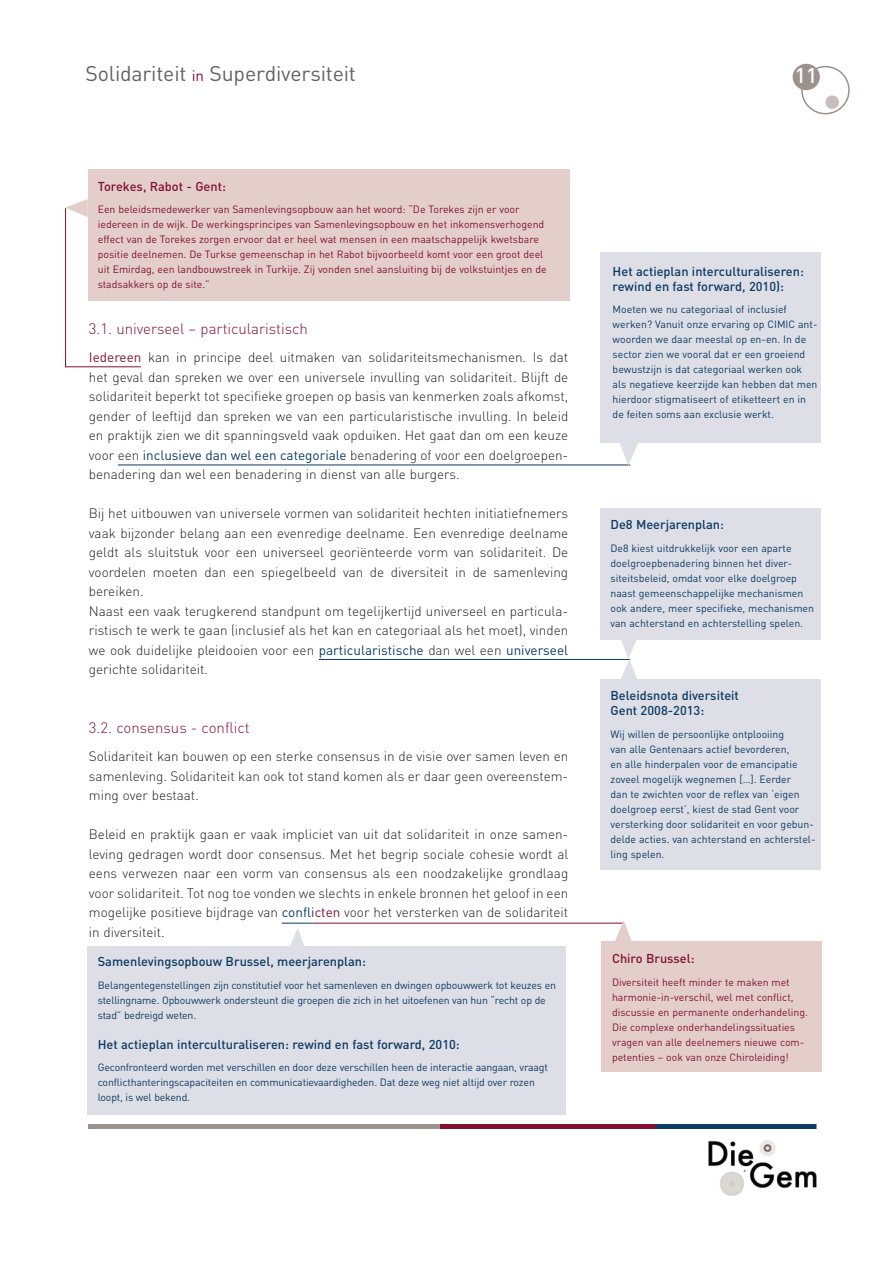
<style>
.page{position:relative;width:893px;height:1263px;background:#fff}
.page>*{position:absolute;margin:0;border:0;box-sizing:border-box;transform-origin:0 0}
.t1{font:21px "DIN";letter-spacing:-.01em;color:#636366}
.t2{font:500 21px "DIN";color:#fff}
.t3{font:300 15px "DIN";color:#811131}
.t4{font:300 13.5px/19.5px "DIN";color:#231f20;text-align:justify}
.t5{font:500 12.75px/15px "DIN";color:#0c3b63}
.t6{font:500 12.75px "DIN";color:#811131}
.t7{font:10.5px/15px "DIN";color:#0c3b63}
.t8{font:10.5px/15px "DIN";color:#811131}
.s1{font-size:15px;color:#811131}
.s2{font-weight:400;color:#811131}
.s3{font-weight:400;color:#0c3b63}
</style>
<div class="page">
<hr style="left:118px;top:465px;width:512px;height:1px;background:#0c3b63">
<hr style="left:319px;top:659px;width:311px;height:1px;background:#0c3b63">
<hr style="left:65px;top:366px;width:76px;height:1px;background:#811131">
<hr style="left:313px;top:923px;width:310px;height:1px;background:#811131">
<hr style="left:282px;top:923px;width:31px;height:1px;background:#0c3b63">
<hr style="left:65px;top:208px;width:1px;height:159px;background:#811131">
<div style="left:801px;top:66px;width:49px;height:48px;border:2px solid #9c918d;border-radius:50%"></div>
<div style="left:793px;top:64px;width:27px;height:26px;background:#9c918d;border-radius:50%"></div>
<hr style="left:88px;top:1125px;width:728px;height:4px;background:#9c918d">
<hr style="left:522px;top:1125px;width:294px;height:4px;background:#0c3b63">
<hr style="left:440px;top:1125px;width:216px;height:4px;background:#811131">
<div style="left:600px;top:253px;width:221px;height:190px;background:#dddee6"></div>
<div style="left:600px;top:508px;width:221px;height:132px;background:#dddee6"></div>
<div style="left:600px;top:679px;width:221px;height:190px;background:#dddee6"></div>
<div style="left:825px;top:95px;width:14px;height:14px;background:#c5bebc;border-radius:50%"></div>
<img style="left:708px;top:1140px;width:109px;height:56px">
<div style="left:743px;top:1192px;width:149px;height:32px;background:#fff"></div>
<div style="left:88px;top:169px;width:482px;height:132px;background:#e4cecc"></div>
<div style="left:602px;top:941px;width:220px;height:130px;background:#e4cecc"></div>
<div style="left:87px;top:946px;width:479px;height:168px;background:#dddee6"></div>
<svg style="left:65px;top:199px;width:23px;height:18px"></svg>
<svg style="left:614px;top:920px;width:18px;height:21px"></svg>
<svg style="left:290px;top:928px;width:15px;height:18px"></svg>
<svg style="left:620px;top:443px;width:18px;height:23px"></svg>
<svg style="left:621px;top:640px;width:16px;height:39px"></svg>
<h1 class="t1" style="left:86px;top:60px;width:272px">Solidariteit <span class="s1">in</span> Superdiversiteit</h1>
<h1 class="t2" style="left:795px;top:62px;width:24px">11</h1>
<p class="t6" style="left:98px;top:178px;width:130px">Torekes, Rabot - Gent:</p>
<p class="t8" style="left:98px;top:202px;width:450px">Een beleidsmedewerker van Samenlevingsopbouw aan het woord: “De Torekes zijn er voor iedereen in de wijk. De werkingsprincipes van Samenlevingsopbouw en het inkomensverhogend effect van de Torekes zorgen ervoor dat er heel wat mensen in een maatschappelijk kwetsbare positie deelnemen. De Turkse gemeenschap in het Rabot bijvoorbeeld komt voor een groot deel uit Emirdag, een landbouwstreek in Turkije. Zij vonden snel aansluiting bij de volkstuintjes en de stadsakkers op de site.”</p>
<p class="t3" style="left:89px;top:319px;width:221px">3.1. universeel – particularistisch</p>
<p class="t4" style="left:89px;top:348px;width:481px"><span class="s2">Iedereen</span> kan in principe deel uitmaken van solidariteitsmechanismen. Is dat het geval dan spreken we over een universele invulling van solidariteit. Blijft de solidariteit beperkt tot specifieke groepen op basis van kenmerken zoals afkomst, gender of leeftijd dan spreken we van een particularistische invulling. In beleid en praktijk zien we dit spanningsveld vaak opduiken. Het gaat dan om een keuze voor een <span class="s3">inclusieve dan wel een categoriale</span> benadering of voor een doelgroepen&shy;benadering dan wel een benadering in dienst van alle burgers.</p>
<p class="t4" style="left:89px;top:504px;width:481px;text-align:left">Bij het uitbouwen van universele vormen van solidariteit hechten initiatiefnemers vaak bijzonder belang aan een evenredige deelname. Een evenredige deelname geldt als sluitstuk voor een universeel georiënteerde vorm van solidariteit. De voordelen moeten dan een spiegelbeeld van de diversiteit in de samenleving bereiken.<br>Naast een vaak terugkerend standpunt om tegelijkertijd universeel en particula&shy;ristisch te werk te gaan (inclusief als het kan en categoriaal als het moet), vinden we ook duidelijke pleidooien voor een <span class="s3">particularistische</span> dan wel een <span class="s3">universeel </span>gerichte solidariteit.</p>
<p class="t3" style="left:89px;top:718px;width:162px">3.2. consensus - conflict</p>
<p class="t4" style="left:89px;top:747px;width:481px">Solidariteit kan bouwen op een sterke consensus in de visie over samen leven en samenleving. Solidariteit kan ook tot stand komen als er daar geen overeenstem&shy;ming over bestaat.</p>
<p class="t4" style="left:89px;top:825px;width:481px">Beleid en praktijk gaan er vaak impliciet van uit dat solidariteit in onze samen&shy;leving gedragen wordt door consensus. Met het begrip sociale cohesie wordt al eens verwezen naar een vorm van consensus als een noodzakelijke grondlaag voor solidariteit. Tot nog toe vonden we slechts in enkele bronnen het geloof in een mogelijke positieve bijdrage van <span class="s3">confli</span><span class="s2">cten</span> voor het versterken van de solidariteit in diversiteit.</p>
<p class="t5" style="left:98px;top:954px;width:270px">Samenlevingsopbouw Brussel, meerjarenplan:</p>
<p class="t7" style="left:98px;top:977px;width:460px">Belangentegenstellingen zijn constitutief voor het samenleven en dwingen opbouwwerk tot keuzes en stellingname. Opbouwwerk ondersteunt die groepen die zich in het uitoefenen van hun “recht op de stad” bedreigd weten.</p>
<p class="t5" style="left:98px;top:1036px;width:364px">Het actieplan interculturaliseren: rewind en fast forward, 2010:</p>
<p class="t7" style="left:98px;top:1060px;width:452px">Geconfronteerd worden met verschillen en door deze verschillen heen de interactie aangaan, vraagt conflicthanteringscapaciteiten en communicatievaardigheden. Dat deze weg niet altijd over rozen loopt, is wel bekend.</p>
<p class="t5" style="left:613px;top:263px;width:193px">Het actieplan interculturaliseren: rewind en fast forward, 2010):</p>
<p class="t7" style="left:613px;top:302px;width:206px">Moeten we nu categoriaal of inclusief werken? Vanuit onze ervaring op CIMIC ant&shy;woorden we daar meestal op en-en. In de sector zien we vooral dat er een groeiend bewustzijn is dat categoriaal werken ook als negatieve keerzijde kan hebben dat men hierdoor stigmatiseert of etiketteert en in de feiten soms aan exclusie werkt.</p>
<p class="t5" style="left:610px;top:517px;width:115px">De8 Meerjarenplan:</p>
<p class="t7" style="left:610px;top:540px;width:205px">De8 kiest uitdrukkelijk voor een aparte doelgroepbenadering binnen het diver&shy;siteitsbeleid, omdat voor elke doelgroep naast gemeenschappelijke mechanismen ook andere, meer specifieke, mechanismen van achterstand en achterstelling spelen.</p>
<p class="t5" style="left:610px;top:687px;width:130px">Beleidsnota diversiteit<br>Gent 2008-2013:</p>
<p class="t7" style="left:610px;top:726px;width:206px">Wij willen de persoonlijke ontplooiing<br>van alle Gentenaars actief bevorderen,<br>en alle hinderpalen voor de emancipatie zoveel mogelijk wegnemen […]. Eerder<br>dan te zwichten voor de reflex van ‘eigen doelgroep eerst’, kiest de stad Gent voor versterking door solidariteit en voor gebun&shy;delde acties. van achterstand en achterstel&shy;ling spelen.</p>
<p class="t6" style="left:612px;top:950px;width:84px">Chiro Brussel:</p>
<p class="t8" style="left:612px;top:974px;width:197px">Diversiteit heeft minder te maken met harmonie-in-verschil, wel met conflict, discussie en permanente onderhandeling.<br>Die complexe onderhandelingssituaties vragen van alle deelnemers nieuwe com&shy;petenties – ook van onze Chiroleiding!</p>
</div>
